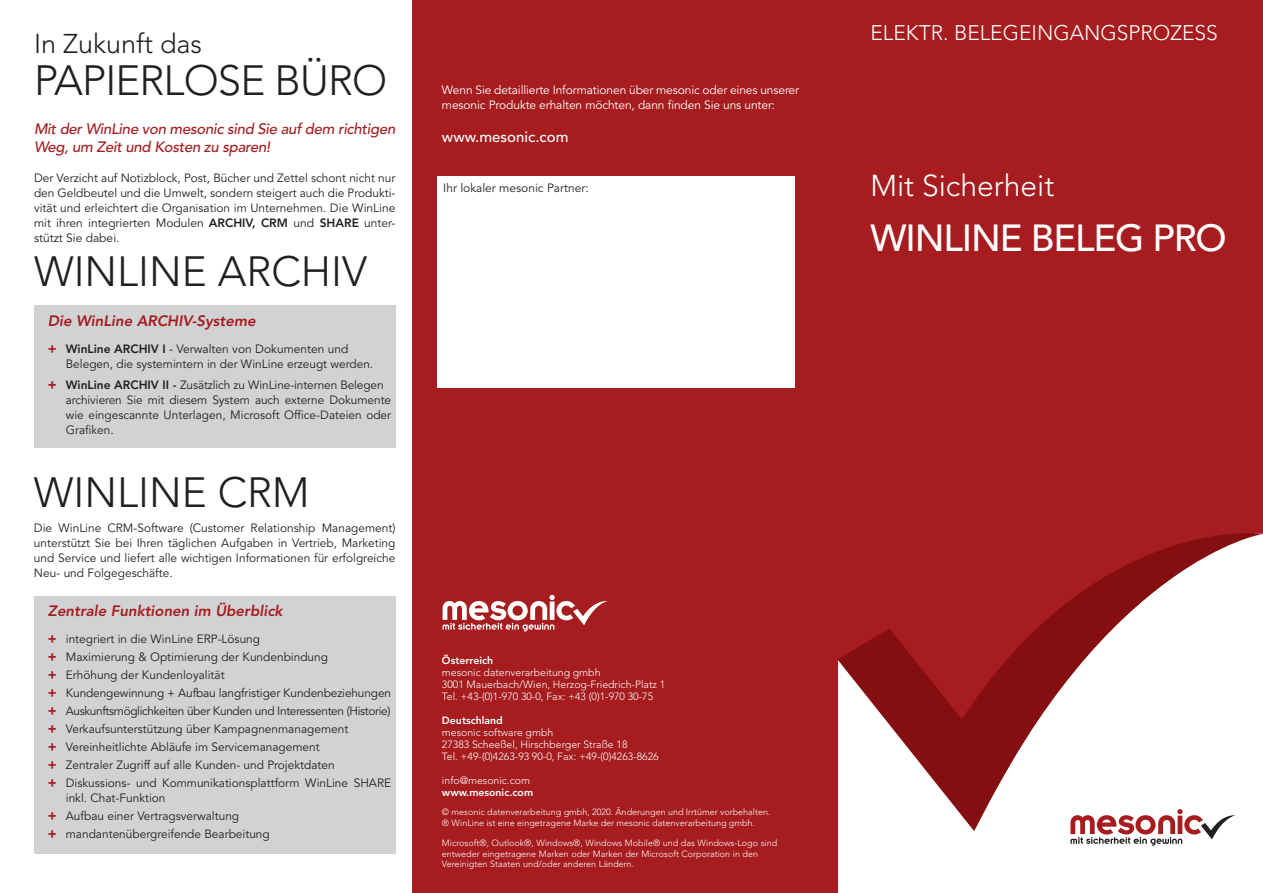
<style>
.page{position:relative;width:1263px;height:893px;background:#fff}
.page>*{position:absolute;margin:0;border:0;box-sizing:border-box;transform-origin:0 0}
.t1{font:300 42px "Avenir LT Pro";color:#231f20}
.t2{font:300 42px "Avenir LT Pro";letter-spacing:-.02em;color:#231f20}
.t3{font:500 37.5px "Avenir LT Pro";letter-spacing:-.03em;color:#fff}
.t4{font:300 30px "Avenir LT Pro";color:#fff}
.t5{font:300 27px "Avenir LT Pro";color:#231f20}
.t6{font:300 21px "Avenir LT Pro";color:#fff}
.t7{font:italic 500 15px/18px "Avenir LT Pro";letter-spacing:-.02em;color:#a61c1f}
.t8{font:italic 800 15px "Avenir LT Pro";color:#a61c1f}
.t9{font:500 15px "Avenir LT Pro";color:#fff}
.t10{font:12px/15px "Avenir LT Pro";color:#231f20}
.t11{font:12px/15px "Avenir LT Pro";letter-spacing:-.01em;color:#fff}
.t12{font:300 10.5px/12px "Avenir LT Pro";color:#fff}
.t13{font:800 10.5px "Avenir LT Pro";color:#fff}
.t14{font:300 9px/10.8px "Avenir LT Pro";color:#fff}
.s1{font-weight:800}
.s2{font-weight:900;font-size:13.5px;color:#a61c1f}
</style>
<div class="page">
<div style="left:34px;top:596px;width:361px;height:257px;background:#d1d2d4"></div>
<div style="left:837px;top:0;width:426px;height:845px;background:#a61c1f"></div>
<div style="left:842px;top:831px;width:421px;height:14px;background:#fff"></div>
<svg style="left:1070px;top:831px;width:165px;height:15px;background:#d6c8c8"></svg>
<div style="left:837px;top:659px;width:5px;height:202px;background:#fff"></div>
<div style="left:412px;top:0;width:425px;height:893px;background:#a61c1f"></div>
<div style="left:438px;top:176px;width:357px;height:212px;background:#fff"></div>
<svg style="left:837px;top:533px;width:426px;height:298px;fill:#fff"></svg>
<svg style="left:443px;top:595px;width:165px;height:36px"></svg>
<div style="left:34px;top:305px;width:361px;height:143px;background:#d1d2d4"></div>
<h3 class="t5" style="left:34px;top:27px;width:170px">In Zukunft das</h3>
<h1 class="t2" style="left:34px;top:55px;width:355px">PAPIERLOSE BÜRO</h1>
<p class="t7" style="left:34px;top:120px;width:363px">Mit der WinLine von mesonic sind Sie auf dem richtigen<br>Weg, um Zeit und Kosten zu sparen!</p>
<p class="t10" style="left:34px;top:171px;width:363px;text-align:justify">Der Verzicht auf Notizblock, Post, Bücher und Zettel schont nicht nur den Geldbeutel und die Umwelt, sondern steigert auch die Produkti&shy;vität und erleichtert die Organisation im Unternehmen. Die WinLine mit ihren integrierten Modulen <span class="s1">ARCHIV, CRM</span> und <span class="s1">SHARE</span> unter&shy;stützt Sie dabei.</p>
<h1 class="t1" style="left:34px;top:247px;width:335px">WINLINE ARCHIV</h1>
<p class="t8" style="left:48px;top:312px;width:209px">Die WinLine ARCHIV-Systeme</p>
<p class="t10" style="left:66px;top:342px;width:309px;text-indent:-18px"><span class="s2">+</span> <span class="s1">WinLine ARCHIV I</span> - Verwalten von Dokumenten und<br>Belegen, die systemintern in der WinLine erzeugt werden.</p>
<p class="t10" style="left:66px;top:378px;width:327px;text-indent:-18px"><span class="s2">+</span> <span class="s1">WinLine ARCHIV II -</span> Zusätzlich zu WinLine-internen Belegen archivieren Sie mit diesem System auch externe Dokumente wie eingescannte Unterlagen, Microsoft Office-Dateien oder Grafiken.</p>
<h1 class="t1" style="left:34px;top:468px;width:277px">WINLINE CRM</h1>
<p class="t10" style="left:34px;top:520px;width:363px;text-align:justify">Die WinLine CRM-Software (Customer Relationship Management) unterstützt Sie bei Ihren täglichen Aufgaben in Vertrieb, Marketing und Service und liefert alle wichtigen Informationen für erfolgreiche Neu- und Folgegeschäfte.</p>
<p class="t8" style="left:48px;top:602px;width:236px">Zentrale Funktionen im Überblick</p>
<p class="t10" style="left:48px;top:630px;width:345px;line-height:18px"><span class="s2">+</span> integriert in die WinLine ERP-Lösung<br><span class="s2">+</span> Maximierung &amp; Optimierung der Kundenbindung<br><span class="s2">+</span> Erhöhung der Kundenloyalität<br><span class="s2">+</span> Kundengewinnung + Aufbau langfristiger Kundenbeziehungen <span class="s2">+</span> Auskunftsmöglichkeiten über Kunden und Interessenten (Historie) <span class="s2">+</span> Verkaufsunterstützung über Kampagnenmanagement<br><span class="s2">+</span> Vereinheitlichte Abläufe im Servicemanagement<br><span class="s2">+</span> Zentraler Zugriff auf alle Kunden- und Projektdaten<br><span class="s2">+</span> Diskussions- und Kommunikationsplattform WinLine SHARE</p>
<p class="t10" style="left:48px;top:789px;width:223px;line-height:18px;text-indent:18px">inkl. Chat-Funktion<br><span class="s2">+</span> Aufbau einer Vertragsverwaltung<br><span class="s2">+</span> mandantenübergreifende Bearbeitung</p>
<h3 class="t6" style="left:870px;top:21px;width:349px">ELEKTR. BELEGEINGANGSPROZESS</h3>
<p class="t11" style="left:442px;top:83px;width:359px">Wenn Sie detaillierte Informationen über mesonic oder eines unserer mesonic Produkte erhalten möchten, dann finden Sie uns unter:</p>
<p class="t9" style="left:442px;top:128px;width:128px">www.mesonic.com</p>
<p class="t10" style="left:443px;top:180px;width:147px">Ihr lokaler mesonic Partner:</p>
<h3 class="t4" style="left:870px;top:168px;width:185px">Mit Sicherheit</h3>
<h2 class="t3" style="left:870px;top:216px;width:358px">WINLINE BELEG PRO</h2>
<p class="t13" style="left:442px;top:654px;width:53px">Österreich</p>
<p class="t12" style="left:442px;top:666px;width:225px">mesonic datenverarbeitung gmbh<br>3001 Mauerbach/Wien, Herzog-Friedrich-Platz 1<br>Tel. +43-(0)1-970 30-0, Fax: +43 (0)1-970 30-75</p>
<p class="t13" style="left:442px;top:714px;width:62px">Deutschland</p>
<p class="t12" style="left:442px;top:726px;width:218px">mesonic software gmbh<br>27383 Scheeßel, Hirschberger Straße 18<br>Tel. +49-(0)4263-93 90-0, Fax: +49-(0)4263-8626</p>
<p class="t12" style="left:442px;top:774px;width:89px">info@mesonic.com</p>
<p class="t13" style="left:442px;top:786px;width:93px">www.mesonic.com</p>
<p class="t14" style="left:442px;top:807px;width:330px">© mesonic datenverarbeitung gmbh, 2020. Änderungen und Irrtümer vorbehalten. ® WinLine ist eine eingetragene Marke der mesonic datenverarbeitung gmbh.</p>
<p class="t14" style="left:442px;top:837px;width:337px">Microsoft®, Outlook®, Windows®, Windows Mobile® und das Windows-Logo sind entweder eingetragene Marken oder Marken der Microsoft Corporation in den<br>Vereinigten Staaten und/oder anderen Ländern.</p>
</div>
